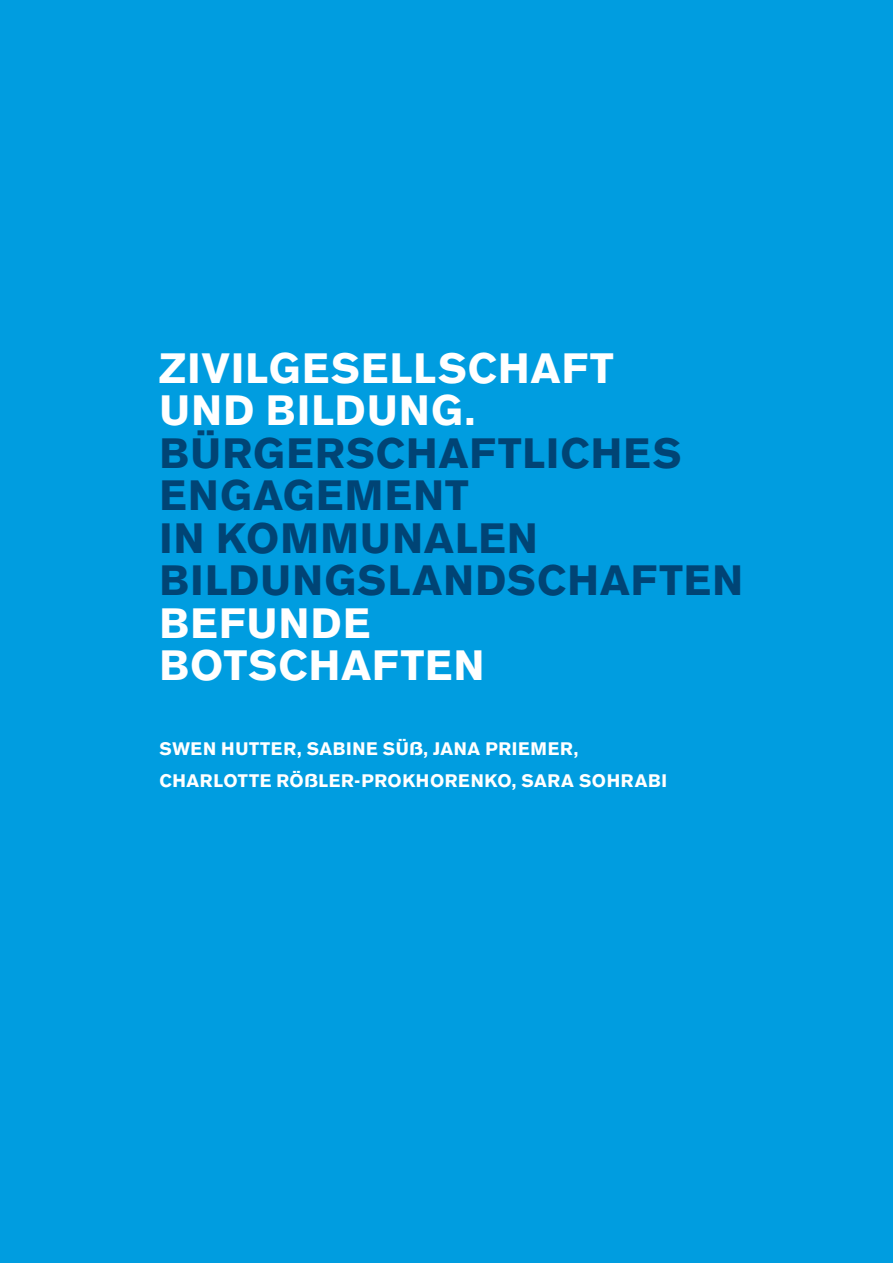
<style>
.page{position:relative;width:893px;height:1263px;background:#009de0}
.page>*{position:absolute;margin:0;border:0;box-sizing:border-box;transform-origin:0 0}
.t1{font:700 42px "Akzidenz Grotesk BE";letter-spacing:.03em;color:#004475}
.t2{font:700 42px "Akzidenz Grotesk BE";letter-spacing:.03em;color:#fff}
._1_-_head_-_B_AkzGro{font:700 18px "Akzidenz Grotesk BE";letter-spacing:.035em;color:#fff}
.s1{font-family:"Helvetica Neue LT Std";font-stretch:expanded}
</style>
<div class="page">
<p class="t2" style="left:159px;top:344px;width:456px">ZIVILGESELLSCHAFT</p>
<p class="t2" style="left:159px;top:386px;width:317px">UND BILDUNG.</p>
<p class="t1" style="left:159px;top:429px;width:524px">BÜRGERSCHAFTLICHES</p>
<p class="t1" style="left:159px;top:471px;width:311px">ENGAGEMENT</p>
<p class="t1" style="left:159px;top:514px;width:380px">IN KOMMUNALEN</p>
<p class="t1" style="left:159px;top:556px;width:585px">BILDUNGSLANDSCHAFTEN</p>
<p class="t2" style="left:159px;top:599px;width:212px">BEFUNDE</p>
<p class="t2" style="left:159px;top:641px;width:327px">BOTSCHAFTEN</p>
<p class="_1_-_head_-_B_AkzGro" style="left:159px;top:738px;width:420px">SWEN HUTTER, SABINE SÜ<span class="s1">ß</span>, JANA PRIEMER,</p>
<p class="_1_-_head_-_B_AkzGro" style="left:159px;top:770px;width:509px">CHARLOTTE RÖ<span class="s1">ß</span>LER-PROKHORENKO, SARA SOHRABI</p>
</div>
